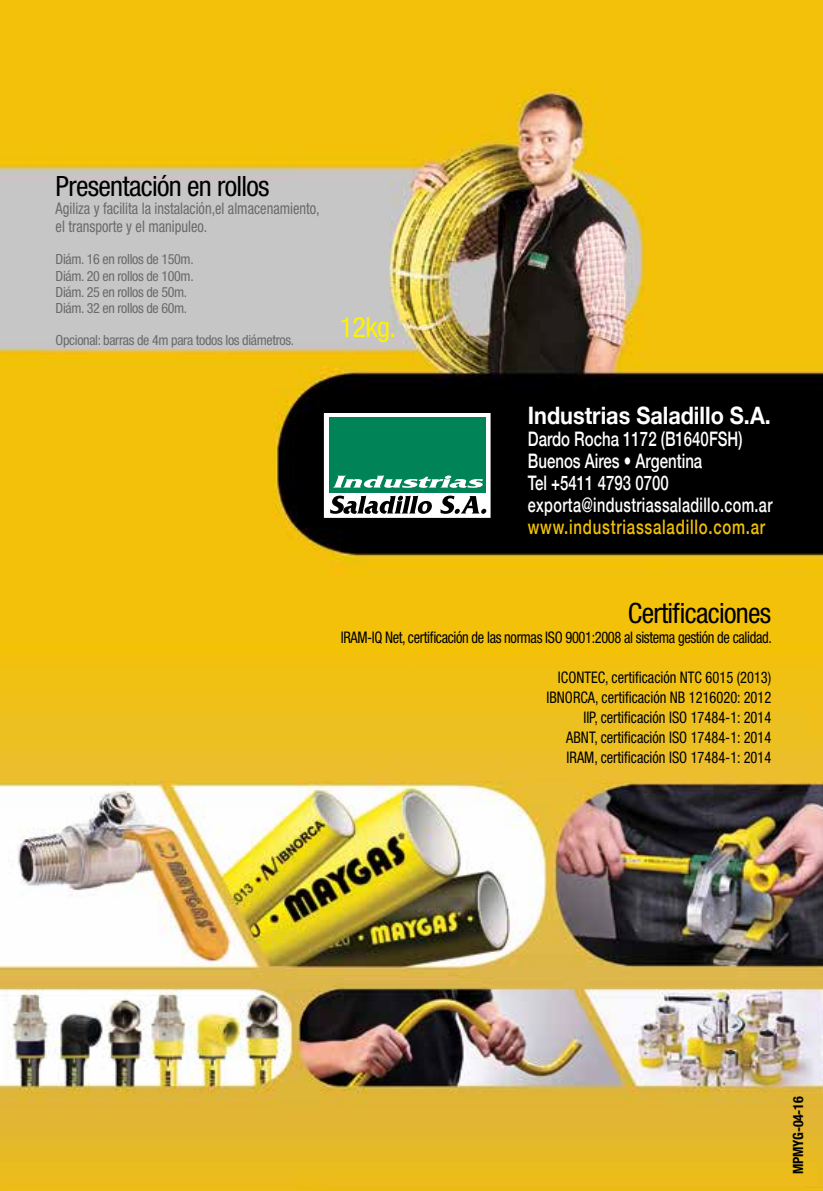
<style>
.page{position:relative;width:823px;height:1191px;background:#fff}
.page>*{position:absolute;margin:0;border:0;box-sizing:border-box;transform-origin:0 0}
.t1{font:condensed 28px "Helvetica Neue";letter-spacing:-.025em;color:#000}
.t2{font:condensed 28px "Helvetica Neue";color:#fff200}
.t3{font:700 24px "Helvetica Neue";color:#fff;scale:.9 1}
.t4{font:500 20px/22px "Helvetica Neue";color:#fff;scale:.75 1}
.t5{font:500 20px "Helvetica Neue";letter-spacing:.05em;color:#f3c108;scale:.75 1}
.t6{font:condensed 16px/20px "Helvetica Neue";color:#000;text-align:right;scale:.9 1}
.t7{font:condensed 16px "Helvetica Neue";letter-spacing:-.025em;color:#000;scale:.9 1}
.t8{font:condensed 16px/18px "Helvetica Neue";color:#6a6a6d;scale:.9 1}
.t9{font:condensed 14px/16px "Helvetica Neue";letter-spacing:-.025em;color:#6a6a6d}
.t10{font:700 condensed 14px "Helvetica Neue";letter-spacing:-.02em;color:#000}
</style>
<div class="page">
<img style="left:0;top:0;width:822px;height:1191px">
<svg style="left:322px;top:411px;width:170px;height:108px"></svg>
<h1 class="t1" style="left:56px;top:170px;width:215px">Presentación en rollos</h1>
<p class="t8" style="left:56px;top:200px;width:295px">Agiliza y facilita la instalación,el almacenamiento, el transporte y el manipuleo.</p>
<p class="t9" style="left:56px;top:251px;width:139px">Diám. 16 en rollos de 150m.<br>Diám. 20 en rollos de 100m.<br>Diám. 25 en rollos de 50m.<br>Diám. 32 en rollos de 60m.</p>
<p class="t9" style="left:56px;top:331px;width:240px">Opcional: barras de 4m para todos los diámetros.</p>
<h1 class="t2" style="left:340px;top:310px;width:58px">12kg.</h1>
<h2 class="t3" style="left:527px;top:400px;width:271px">Industrias Saladillo S.A.</h2>
<p class="t4" style="left:527px;top:427px;width:327px">Dardo Rocha 1172 (B1640FSH)<br>Buenos Aires • Argentina<br>Tel +5411 4793 0700 exporta@industriassaladillo.com.ar</p>
<p class="t5" style="left:527px;top:514px;width:318px">www.industriassaladillo.com.ar</p>
<h1 class="t1" style="left:627px;top:597px;width:145px">Certificaciones</h1>
<p class="t7" style="left:340px;top:628px;width:480px">IRAM-IQ Net, certificación de las normas ISO 9001:2008 al sistema gestión de calidad.</p>
<p class="t6" style="left:546px;top:667px;width:251px">ICONTEC, certificación NTC 6015 (2013)<br>IBNORCA, certificación NB 1216020: 2012<br>IIP, certificación ISO 17484-1: 2014<br>ABNT, certificación ISO 17484-1: 2014<br>IRAM, certificación ISO 17484-1: 2014</p>
<p class="t10" style="left:789px;top:1174px;width:79px;rotate:-90deg">MPMYG-04-16</p>
</div>
